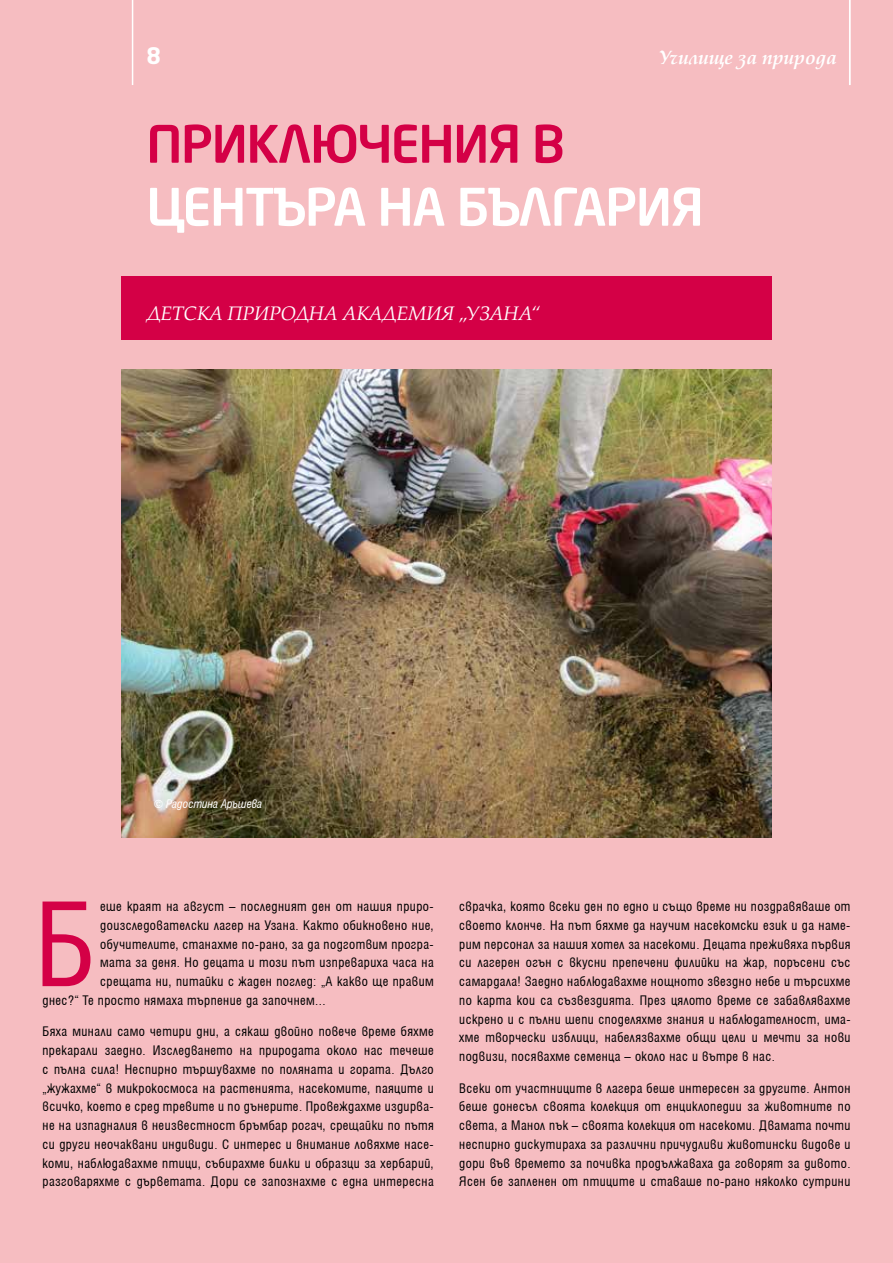
<style>
.page{position:relative;width:893px;height:1263px;background:#f6bdc1}
.page>*{position:absolute;margin:0;border:0;box-sizing:border-box;transform-origin:0 0}
.t1{font:condensed 132.15px "Helen Bg";color:#d40046}
.t2{font:500 51px "Neo Sans Intel";letter-spacing:-.01em;color:#fff}
.t3{font:500 51px "Neo Sans Intel";letter-spacing:-.01em;color:#d40046}
.t4{font:700 22.5px "Neo Sans Pro";color:#fff}
.t5{font:italic 19.5px "SP Palette";letter-spacing:-.01em;color:#fff}
.t6{font:italic 700 19.5px "SP Palette";letter-spacing:-.005em;color:#fff}
.t7{font:condensed 15px/18.8px "Helen Bg";letter-spacing:.03em;color:#000;text-align:justify}
.t8{font:italic condensed 13.5px "Helen Bg";color:#fff}
</style>
<div class="page">
<img style="left:121px;top:370px;width:651px;height:468px">
<div style="left:121px;top:276px;width:651px;height:64px;background:#d40046"></div>
<hr style="left:132px;top:0;width:1px;height:85px;background:#fff">
<hr style="left:849px;top:0;width:1px;height:85px;background:#fff">
<h3 class="t4" style="left:147px;top:41px;width:16px">8</h3>
<h3 class="t6" style="left:659px;top:46px;width:180px">Училище за природа</h3>
<h2 class="t3" style="left:147px;top:111px;width:419px">ПРИКЛЮЧЕНИЯ В</h2>
<h2 class="t2" style="left:147px;top:174px;width:558px">ЦЕНТЪРА НА БЪЛГАРИЯ</h2>
<h3 class="t5" style="left:147px;top:302px;width:395px">ДЕТСКА ПРИРОДНА АКАДЕМИЯ „УЗАНА“</h3>
<p class="t8" style="left:154px;top:796px;width:110px">© Радостина Аръшева</p>
<h1 class="t1" style="left:35px;top:869px;width:62px">Б</h1>
<p class="t7" style="left:100px;top:897px;width:335px">еше краят на август – последният ден от нашия приро-</p>
<p class="t7" style="left:100px;top:915px;width:335px">доизследователски лагер на Узана. Както обикновено ние,</p>
<p class="t7" style="left:100px;top:934px;width:335px">обучителите, станахме по-рано, за да подготвим програ-</p>
<p class="t7" style="left:100px;top:953px;width:335px">мата за деня. Но децата и този път изпревариха часа на</p>
<p class="t7" style="left:100px;top:972px;width:335px">срещата ни, питайки с жаден поглед: „А какво ще правим</p>
<p class="t7" style="left:43px;top:990px;width:285px">днес?“ Те просто нямаха търпение да започнем...</p>
<p class="t7" style="left:43px;top:1022px;width:393px">Бяха минали само четири дни, а сякаш двойно повече време бяхме прекарали заедно. Изследването на природата около нас течеше с пълна сила! Неспирно тършувахме по поляната и гората. Дълго „жужахме“ в микрокосмоса на растенията, насекомите, паяците и всичко, което е сред тревите и по дънерите. Провеждахме издирва&shy;не на изпадналия в неизвестност бръмбар рогач, срещайки по пътя си други неочаквани индивиди. С интерес и внимание ловяхме насе&shy;коми, наблюдавахме птици, събирахме билки и образци за хербарий, разговаряхме с дърветата. Дори се запознахме с една интересна</p>
<p class="t7" style="left:459px;top:897px;width:393px">сврачка, която всеки ден по едно и също време ни поздравяваше от своето клонче. На път бяхме да научим насекомски език и да наме&shy;рим персонал за нашия хотел за насекоми. Децата преживяха първия си лагерен огън с вкусни препечени филийки на жар, поръсени със самардала! Заедно наблюдавахме нощното звездно небе и търсихме по карта кои са съзвездията. През цялото време се забавлявахме искрено и с пълни шепи споделяхме знания и наблюдателност, има&shy;хме творчески изблици, набелязвахме общи цели и мечти за нови подвизи, посявахме семенца – около нас и вътре в нас.</p>
<p class="t7" style="left:459px;top:1078px;width:393px">Всеки от участниците в лагера беше интересен за другите. Антон беше донесъл своята колекция от енциклопедии за животните по света, а Манол пък – своята колекция от насекоми. Двамата почти неспирно дискутираха за различни причудливи животински видове и дори във времето за почивка продължаваха да говорят за дивото.<br>Ясен бе запленен от птиците и ставаше по-рано няколко сутрини</p>
</div>
